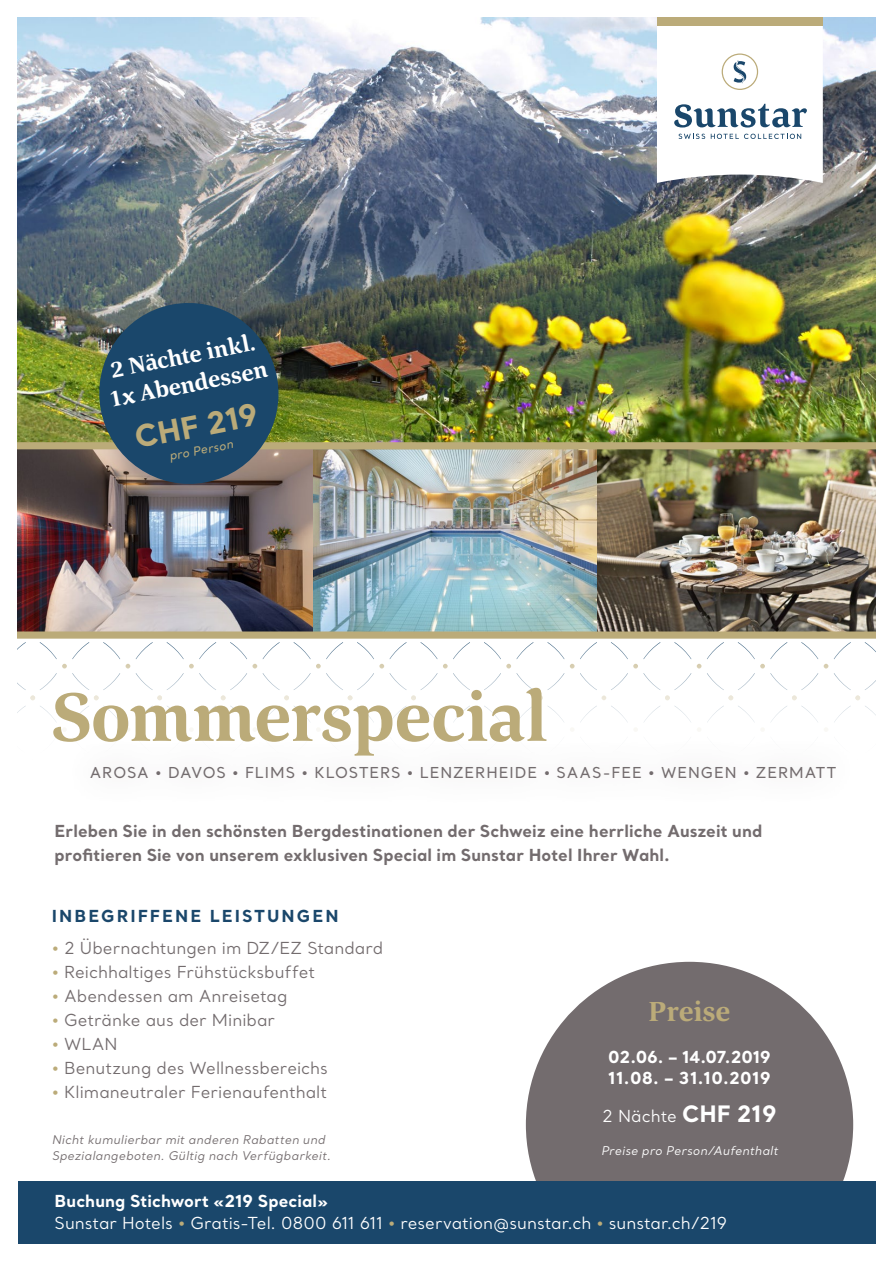
<style>
.page{position:relative;width:893px;height:1263px;background:#fff}
.page>*{position:absolute;margin:0;border:0;box-sizing:border-box;transform-origin:0 0}
.t1{font:700 70.95px "Corda";letter-spacing:-.01em;color:#bbab79}
.t2{font:700 30px "Santral";color:#bbab79}
.t3{font:700 28.5px "Corda";color:#bbab79}
.t4{font:700 23.55px/28.7px "Corda";color:#fff}
.t5{font:16.5px "Santral";color:#736c6e}
.t6{font:700 16.5px/24px "Santral";letter-spacing:.005em;color:#736c6e}
.t7{font:16.5px/22.5px "Santral";color:#fff}
.t8{font:700 16.5px/21px "Santral";letter-spacing:.01em;color:#fff}
.t9{font:700 16.5px "Santral";letter-spacing:.13em;color:#1a476b}
.t10{font:500 15px "Santral";letter-spacing:.055em;color:#736c6e}
.t11{font:italic 12px/16.5px "Santral";letter-spacing:.015em;color:#736c6e}
.t12{font:italic 12px "Santral";letter-spacing:.01em;color:#fff}
.t13{font:italic 500 12px "Santral";color:#bbab79}
.s1{font-weight:400}
.s2{color:#bbab79}
.s3{font-weight:700;font-size:22.5px}
.s4{font-weight:700}
</style>
<div class="page">
<img style="left:17px;top:17px;width:859px;height:425px">
<svg style="left:526px;top:962px;width:327px;height:219px;fill:#736c6e"></svg>
<div style="left:17px;top:1181px;width:859px;height:64px;background:#1a476b"></div>
<img style="left:17px;top:449px;width:297px;height:182px">
<div style="left:657px;top:17px;width:166px;height:8px;background:#bbab79"></div>
<svg style="left:657px;top:25px;width:166px;height:158px"></svg>
<img style="left:596px;top:449px;width:280px;height:182px">
<img style="left:314px;top:449px;width:282px;height:182px">
<div style="left:17px;top:442px;width:859px;height:7px;background:#bbab79"></div>
<img style="left:91px;top:295px;width:195px;height:197px">
<svg style="left:834px;top:706px;width:17px;height:16px"></svg>
<svg style="left:865px;top:706px;width:11px;height:9px"></svg>
<svg style="left:697px;top:664px;width:4px;height:4px"></svg>
<svg style="left:17px;top:642px;width:103px;height:58px"></svg>
<svg style="left:17px;top:706px;width:103px;height:24px"></svg>
<svg style="left:126px;top:664px;width:4px;height:4px"></svg>
<svg style="left:707px;top:642px;width:111px;height:58px"></svg>
<svg style="left:707px;top:706px;width:111px;height:24px"></svg>
<svg style="left:824px;top:664px;width:4px;height:4px"></svg>
<svg style="left:834px;top:642px;width:42px;height:17px"></svg>
<svg style="left:834px;top:673px;width:42px;height:27px"></svg>
<svg style="left:136px;top:642px;width:121px;height:58px"></svg>
<svg style="left:136px;top:706px;width:121px;height:24px"></svg>
<svg style="left:263px;top:642px;width:121px;height:58px"></svg>
<svg style="left:263px;top:706px;width:121px;height:24px"></svg>
<svg style="left:390px;top:642px;width:174px;height:58px"></svg>
<svg style="left:390px;top:706px;width:174px;height:24px"></svg>
<svg style="left:570px;top:642px;width:121px;height:58px"></svg>
<svg style="left:570px;top:706px;width:121px;height:24px"></svg>
<div style="left:17px;top:631px;width:859px;height:8px;background:#bbab79"></div>
<h3 class="t4" style="left:101px;top:357px;width:162px;rotate:-11deg">2 Nächte inkl.<br>1x Abendessen</h3>
<h2 class="t2" style="left:131px;top:417px;width:126px;rotate:-11deg">CHF 219</h2>
<p class="t13" style="left:168px;top:448px;width:66px;rotate:-11deg">pro Person</p>
<h1 class="t1" style="left:52px;top:670px;width:497px">Sommerspecial</h1>
<p class="t10" style="left:90px;top:762px;width:748px">AROSA <span class="s1">•</span> DAVOS <span class="s1">•</span> FLIMS <span class="s1">•</span> KLOSTERS <span class="s1">•</span> LENZERHEIDE <span class="s1">•</span> SAAS-FEE <span class="s1">•</span> WENGEN <span class="s1">•</span> ZERMATT</p>
<p class="t6" style="left:55px;top:819px;width:709px">Erleben Sie in den schönsten Bergdestinationen der Schweiz eine herrliche Auszeit und profitieren Sie von unserem exklusiven Special im Sunstar Hotel Ihrer Wahl.</p>
<p class="t9" style="left:52px;top:904px;width:288px">INBEGRIFFENE LEISTUNGEN</p>
<p class="t5" style="left:52px;top:937px;width:333px"><span class="s2">•</span> 2 Übernachtungen im DZ/EZ Standard</p>
<p class="t5" style="left:52px;top:961px;width:265px"><span class="s2">•</span> Reichhaltiges Frühstücksbuffet</p>
<p class="t5" style="left:52px;top:985px;width:237px"><span class="s2">•</span> Abendessen am Anreisetag</p>
<p class="t5" style="left:52px;top:1009px;width:225px"><span class="s2">•</span> Getränke aus der Minibar</p>
<p class="t5" style="left:52px;top:1033px;width:67px"><span class="s2">•</span> WLAN</p>
<p class="t5" style="left:52px;top:1057px;width:278px"><span class="s2">•</span> Benutzung des Wellnessbereichs</p>
<p class="t5" style="left:52px;top:1081px;width:277px"><span class="s2">•</span> Klimaneutraler Ferienaufenthalt</p>
<h3 class="t3" style="left:649px;top:992px;width:83px">Preise</h3>
<p class="t8" style="left:608px;top:1046px;width:164px">02.06. – 14.07.2019<br>11.08. – 31.10.2019</p>
<p class="t7" style="left:602px;top:1105px;width:176px">2 Nächte <span class="s3">CHF 219</span></p>
<p class="t12" style="left:601px;top:1143px;width:179px">Preise pro Person/Aufenthalt</p>
<p class="t7" style="left:55px;top:1189px;width:674px"><span class="s4">Buchung Stichwort «219 Special»<br></span>Sunstar Hotels <span class="s2">•</span> Gratis-Tel. 0800 611 611 <span class="s2">•</span> reservation@sunstar.ch <span class="s2">•</span> sunstar.ch/219</p>
<p class="t11" style="left:52px;top:1131px;width:280px">Nicht kumulierbar mit anderen Rabatten und<br>Spezialangeboten. Gültig nach Verfügbarkeit.</p>
</div>
